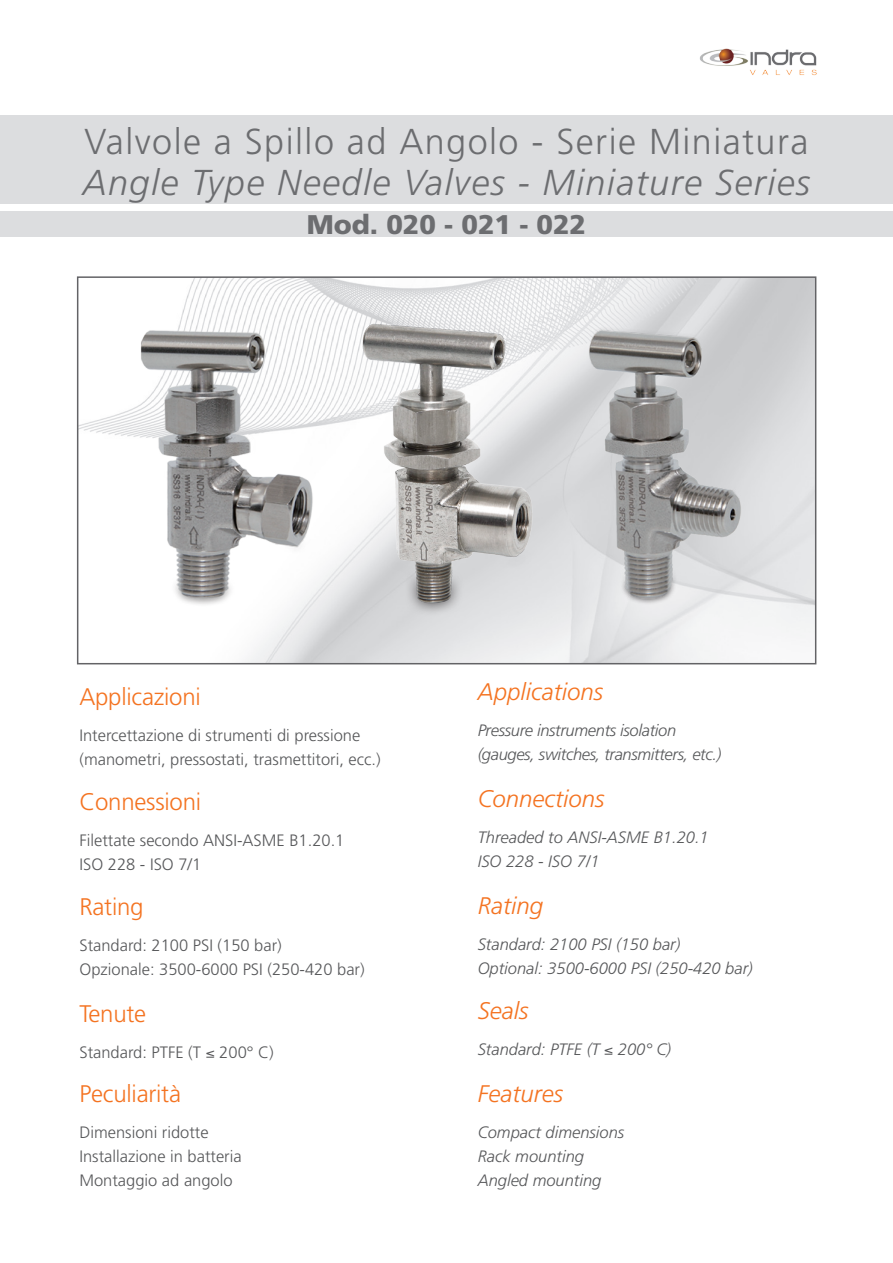
<style>
.page{position:relative;width:893px;height:1263px;background:#fff}
.page>*{position:absolute;margin:0;border:0;box-sizing:border-box;transform-origin:0 0}
.t1{font:300 36px "Frutiger";letter-spacing:.04em;color:#6c6d70}
.t2{font:italic 300 36px "Frutiger";letter-spacing:.04em;color:#6c6d70}
.t3{font:900 27px "Frutiger";color:#6c6d70}
.t4{font:300 24px "Frutiger";letter-spacing:-.01em;color:#f47321}
.t5{font:italic 300 24px "Frutiger";color:#f47321}
.t6{font:300 16.5px/24px "Frutiger";color:#57585a}
.t7{font:italic 300 16.5px/24px "Frutiger";color:#57585a}
.t8{font:italic 300 16.5px/24px "Frutiger";letter-spacing:-.02em;color:#57585a}
</style>
<div class="page">
<div style="left:0;top:116px;width:893px;height:88px;background:#dcdddf"></div>
<img style="left:80px;top:279px;width:733px;height:382px">
<div style="left:77px;top:276px;width:739px;height:388px;border:2px solid #636366"></div>
<div style="left:0;top:211px;width:893px;height:26px;background:#dcdddf"></div>
<img style="left:700px;top:49px;width:117px;height:27px">
<img style="left:96px;top:304px;width:235px;height:355px">
<img style="left:308px;top:288px;width:474px;height:370px">
<h1 class="t1" style="left:84px;top:121px;width:726px">Valvole a Spillo ad Angolo - Serie Miniatura</h1>
<h1 class="t2" style="left:83px;top:161px;width:729px">Angle Type Needle Valves - Miniature Series</h1>
<h2 class="t3" style="left:307px;top:209px;width:281px">Mod. 020 - 021 - 022</h2>
<h3 class="t4" style="left:79px;top:683px;width:123px">Applicazioni</h3>
<p class="t6" style="left:79px;top:724px;width:303px">Intercettazione di strumenti di pressione (manometri, pressostati, trasmettitori, ecc.)</p>
<h3 class="t4" style="left:79px;top:788px;width:123px">Connessioni</h3>
<p class="t6" style="left:79px;top:828px;width:266px">Filettate secondo ANSI-ASME B1.20.1<br>ISO 228 - ISO 7/1</p>
<h3 class="t4" style="left:79px;top:893px;width:66px">Rating</h3>
<p class="t6" style="left:79px;top:933px;width:287px">Standard: 2100 PSI (150 bar)<br>Opzionale: 3500-6000 PSI (250-420 bar)</p>
<h3 class="t4" style="left:79px;top:1000px;width:68px">Tenute</h3>
<p class="t6" style="left:79px;top:1040px;width:196px">Standard: PTFE (T ≤ 200° C)</p>
<h3 class="t4" style="left:79px;top:1080px;width:103px">Peculiarità</h3>
<p class="t6" style="left:79px;top:1121px;width:164px">Dimensioni ridotte<br>Installazione in batteria<br>Montaggio ad angolo</p>
<h3 class="t5" style="left:478px;top:678px;width:127px">Applications</h3>
<p class="t8" style="left:478px;top:718px;width:245px">Pressure instruments isolation (gauges, switches, transmitters, etc.)</p>
<h3 class="t5" style="left:478px;top:785px;width:128px">Connections</h3>
<p class="t7" style="left:478px;top:825px;width:233px">Threaded to ANSI-ASME B1.20.1<br>ISO 228 - ISO 7/1</p>
<h3 class="t5" style="left:478px;top:892px;width:67px">Rating</h3>
<p class="t7" style="left:478px;top:932px;width:277px">Standard: 2100 PSI (150 bar)<br>Optional: 3500-6000 PSI (250-420 bar)</p>
<h3 class="t5" style="left:478px;top:997px;width:52px">Seals</h3>
<p class="t7" style="left:478px;top:1037px;width:195px">Standard: PTFE (T ≤ 200° C)</p>
<h3 class="t5" style="left:478px;top:1080px;width:87px">Features</h3>
<p class="t7" style="left:478px;top:1121px;width:148px">Compact dimensions<br>Rack mounting<br>Angled mounting</p>
</div>
